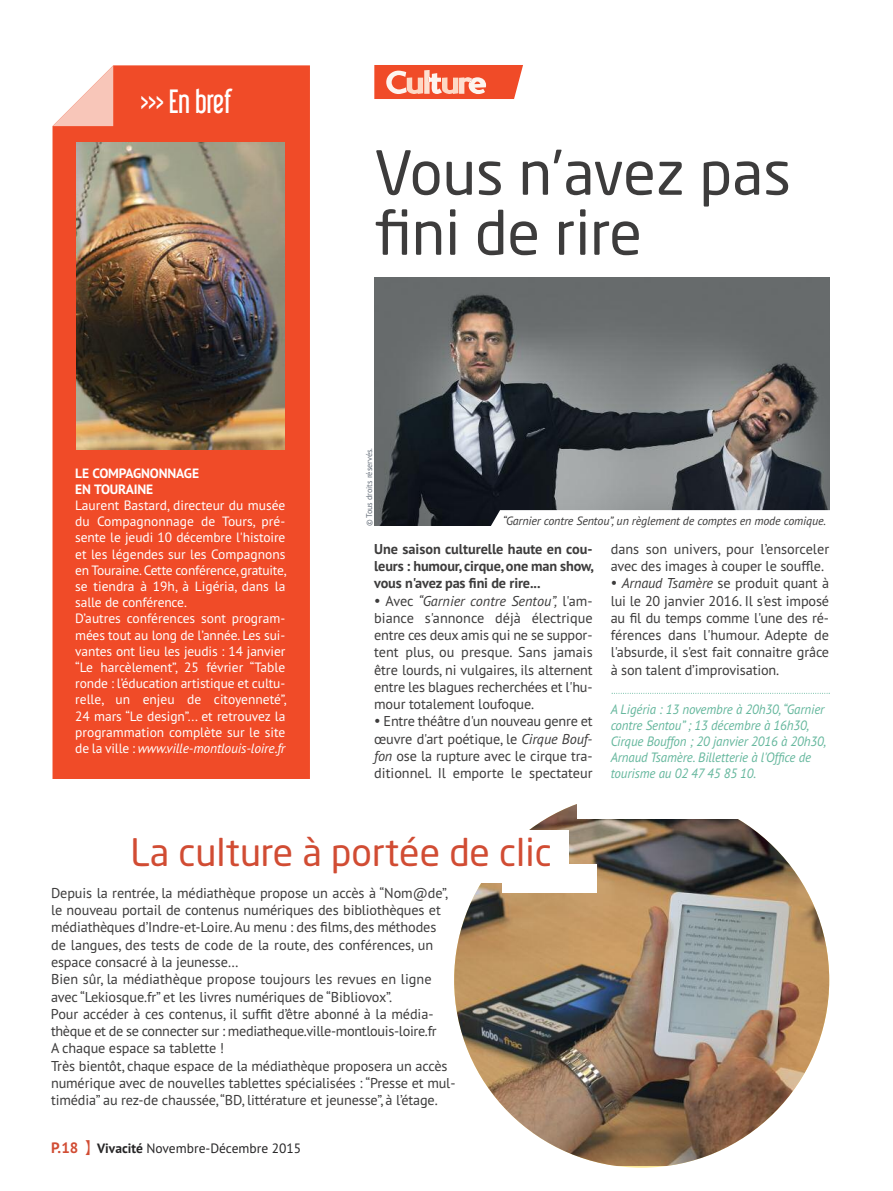
<style>
.page{position:relative;width:893px;height:1191px;background:#fff}
.page>*{position:absolute;margin:0;border:0;box-sizing:border-box;transform-origin:0 0}
.t1{font:60px/60px "Neo Sans Std";color:#3d3c3c}
.t2{font:37.5px "Neo Sans Std";color:#d14c33}
.t3{font:30px "Libel Suit";color:#fff}
.t4{font:14.25px/17.2px "PT Sans";letter-spacing:-.01em;color:#3d3c3c;text-align:justify}
.t5{font:700 14.25px/17.2px "PT Sans";letter-spacing:-.01em;color:#3d3c3c;text-align:justify}
.t6{font:13.5px/16.2px "PT Sans";letter-spacing:-.005em;color:#fff}
.t7{font:italic 13.5px/16.2px "PT Sans";letter-spacing:-.01em;color:#65b79d;scale:.96 1}
.t8{font:13.5px "PT Sans";color:#272627}
.t9{font:700 13.5px/15.8px "PT Sans";letter-spacing:-.01em;color:#fff}
.t10{font:italic 12px "PT Sans";letter-spacing:-.01em;color:#3d3c3c}
.t11{font:8.25px "PT Sans";letter-spacing:-.01em;color:#666f7a}
.s1{font-style:italic}
.s2{font-weight:700;font-size:15px;color:#d14c33}
.s3{font-family:"Li Hei Pro";font-size:15px;color:#d14c33}
.s4{font-weight:700}
</style>
<div class="page">
<img style="left:374px;top:278px;width:455px;height:248px">
<div style="left:53px;top:65px;width:257px;height:713px;background:#f04b28"></div>
<svg style="left:53px;top:65px;width:60px;height:61px"></svg>
<svg style="left:480px;top:510px;width:350px;height:16px"></svg>
<svg style="left:374px;top:65px;width:149px;height:34px;background:#f37558"></svg>
<img style="left:76px;top:143px;width:209px;height:306px">
<img style="left:454px;top:804px;width:375px;height:361px">
<div style="left:577px;top:790px;width:316px;height:29px;background:#fff"></div>
<div style="left:502px;top:864px;width:94px;height:28px;background:#fff"></div>
<div style="left:131px;top:830px;width:438px;height:52px;background:#fff"></div>
<svg style="left:612px;top:693px;width:218px;height:1px"></svg>
<h3 class="t3" style="left:140px;top:83px;width:94px">&gt;&gt;&gt; En bref</h3>
<p class="t9" style="left:75px;top:465px;width:125px">LE COMPAGNONNAGE<br>EN TOURAINE</p>
<p class="t6" style="left:75px;top:497px;width:213px">Laurent Bastard, directeur du musée du Compagnonnage de Tours, pré&shy;sente le jeudi 10 décembre l'histoire et les légendes sur les Compagnons en Touraine.Cette conférence,gratuite, se tiendra à 19h, à Ligéria, dans la salle de conférence.<br>D’autres conférences sont program&shy;mées tout au long de l’année. Les sui&shy;vantes ont lieu les jeudis : 14 janvier “Le harcèlement”, 25 février “Table ronde : l’éducation artistique et cultu&shy;relle, un enjeu de citoyenneté”, 24 mars “Le design”... et retrouvez la programmation complète sur le site de la ville : <span class="s1">www.ville-montlouis-loire.fr</span></p>
<h1 class="t1" style="left:374px;top:148px;width:418px">Vous n’avez pas fini de rire</h1>
<p class="t11" style="left:364px;top:526px;width:79px;rotate:-90deg">© Tous droits réservés.</p>
<p class="t10" style="left:503px;top:513px;width:325px">“Garnier contre Sentou”, un règlement de comptes en mode comique.</p>
<p class="t5" style="left:374px;top:540px;width:221px">Une saison culturelle haute en cou&shy;leurs : humour, cirque, one man show, vous n'avez pas fini de rire...</p>
<p class="t4" style="left:374px;top:592px;width:220px">• Avec <span class="s1">“Garnier contre Sentou”,</span> l'am&shy;biance s'annonce déjà électrique entre ces deux amis qui ne se suppor&shy;tent plus, ou presque. Sans jamais être lourds, ni vulgaires, ils alternent entre les blagues recherchées et l'hu&shy;mour totalement loufoque.</p>
<p class="t4" style="left:374px;top:712px;width:220px">• Entre théâtre d'un nouveau genre et œuvre d'art poétique, le <span class="s1">Cirque Bouf&shy;fon</span> ose la rupture avec le cirque tra&shy;ditionnel. Il emporte le spectateur</p>
<p class="t4" style="left:611px;top:540px;width:220px">dans son univers, pour l’ensorceler avec des images à couper le souffle.</p>
<p class="t4" style="left:611px;top:574px;width:220px">• <span class="s1">Arnaud Tsamère</span> se produit quant à lui le 20 janvier 2016. Il s'est imposé au fil du temps comme l'une des ré&shy;férences dans l'humour. Adepte de l'absurde, il s'est fait connaitre grâce à son talent d’improvisation.</p>
<p class="t7" style="left:611px;top:700px;width:226px">A Ligéria : 13 novembre à 20h30, “Garnier contre Sentou” ; 13 décembre à 16h30, Cirque Bouffon ; 20 janvier 2016 à 20h30, Arnaud Tsamère. Billetterie à l'Office de tourisme au 02 47 45 85 10.</p>
<h2 class="t2" style="left:131px;top:838px;width:422px">La culture à portée de clic</h2>
<p class="t4" style="left:51px;top:884px;width:406px;text-align:left">Depuis la rentrée, la médiathèque propose un accès à “Nom@de”, le nouveau portail de contenus numériques des bibliothèques et médiathèques d’Indre-et-Loire.Au menu : des films, des méthodes<br>de langues, des tests de code de la route, des conférences, un espace consacré à la jeunesse…<br>Bien sûr, la médiathèque propose toujours les revues en ligne avec “Lekiosque.fr” et les livres numériques de “Bibliovox”.<br>Pour accéder à ces contenus, il suffit d’être abonné à la média&shy;thèque et de se connecter sur : mediatheque.ville-montlouis-loire.fr<br>A chaque espace sa tablette !<br>Très bientôt, chaque espace de la médiathèque proposera un accès numérique avec de nouvelles tablettes spécialisées : “Presse et mul&shy;timédia” au rez-de chaussée,“BD, littérature et jeunesse”, à l’étage.</p>
<p class="t8" style="left:51px;top:1139px;width:252px"><span class="s2">P.18</span> <span class="s3">】</span><span class="s4">Vivacité</span> Novembre-Décembre 2015</p>
</div>
